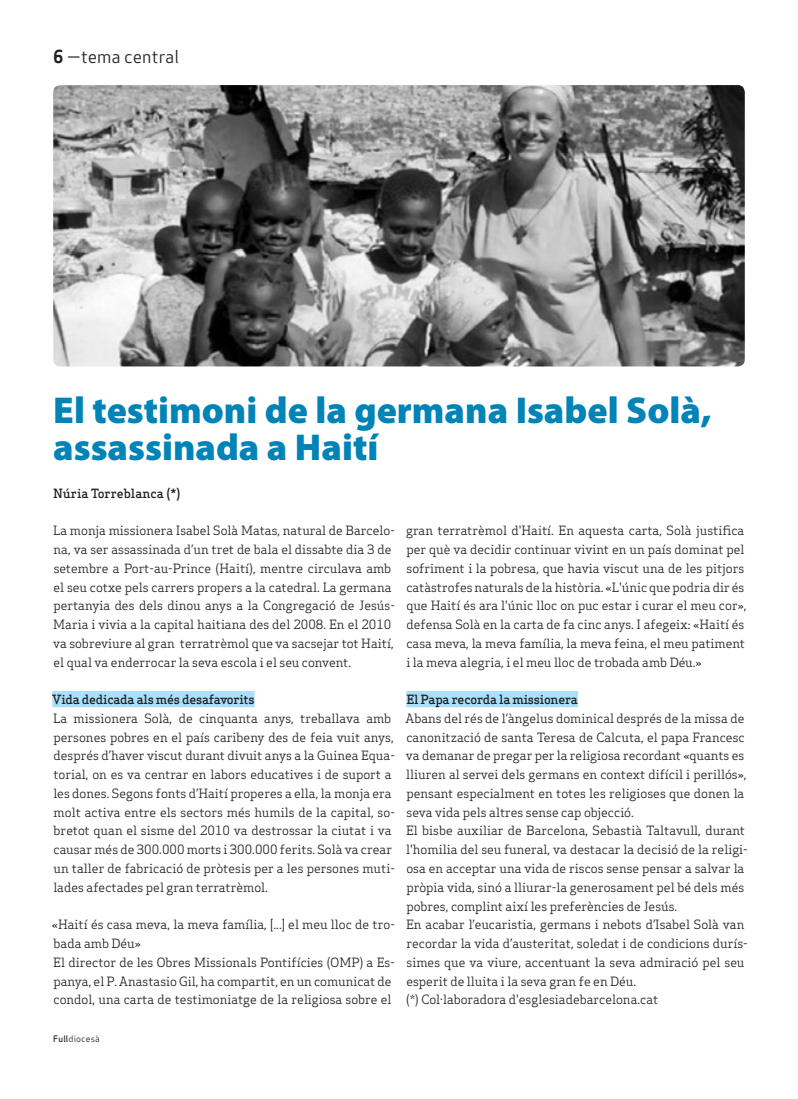
<style>
.page{position:relative;width:798px;height:1099px;background:#fff}
.page>*{position:absolute;margin:0;border:0;box-sizing:border-box;transform-origin:0 0}
.Titulars{font:900 37.5px/37.5px "Myriad Pro";color:#0083b6}
.Capçalera{font:17.5px "Apex Sans Book T";color:#231f20}
.Text_General{font:12.5px/18.8px "Apex Serif";color:#231f20}
.Text_General-2{font:500 12.5px "Apex Serif";letter-spacing:-.02em;color:#231f20}
.Autors{font:500 12.5px "Apex Serif";color:#231f20}
.Data_Peu{font:8.75px "Apex Sans Book T";letter-spacing:.02em;color:#231f20}
.s1{font-family:"Apex Sans Bold T"}
.s2{font-family:"Apex Sans Medium T"}
</style>
<div class="page">
<div style="left:52px;top:691px;width:202px;height:16px;background:#aae0f9"></div>
<div style="left:406px;top:691px;width:171px;height:16px;background:#aae0f9"></div>
<img style="left:53px;top:85px;width:691px;height:281px">
<p class="Capçalera" style="left:53px;top:46px;width:127px"><span class="s1">6</span> —tema central</p>
<p class="Titulars" style="left:53px;top:390px;width:659px">El testimoni de la germana Isabel Solà, assassinada a Haití</p>
<p class="Autors" style="left:53px;top:485px;width:129px">Núria Torreblanca (*)</p>
<p class="Text_General" style="left:53px;top:521px;width:343px">La monja missionera Isabel Solà Matas, natural de Barcelo&shy;na, va ser assassinada d’un tret de bala el dissabte dia 3 de setembre a Port-au-Prince (Haití), mentre circulava amb el seu cotxe pels carrers propers a la catedral. La germana pertanyia des dels dinou anys a la Congregació de Jesús-Maria i vivia a la capital haitiana des del 2008. En el 2010 va sobreviure al gran terratrèmol que va sacsejar tot Haití, el qual va enderrocar la seva escola i el seu convent.</p>
<p class="Text_General-2" style="left:52px;top:691px;width:204px">Vida dedicada als més desafavorits</p>
<p class="Text_General" style="left:53px;top:708px;width:343px">La missionera Solà, de cinquanta anys, treballava amb persones pobres en el país caribeny des de feia vuit anys, després d’haver viscut durant divuit anys a la Guinea Equa&shy;torial, on es va centrar en labors educatives i de suport a les dones. Segons fonts d’Haití properes a ella, la monja era molt activa entre els sectors més humils de la capital, so&shy;bretot quan el sisme del 2010 va destrossar la ciutat i va causar més de 300.000 morts i 300.000 ferits. Solà va crear un taller de fabricació de pròtesis per a les persones muti&shy;lades afectades pel gran terratrèmol.</p>
<p class="Text_General" style="left:52px;top:915px;width:344px">«Haití és casa meva, la meva família, [...] el meu lloc de tro&shy;bada amb Déu»</p>
<p class="Text_General" style="left:53px;top:952px;width:343px">El director de les Obres Missionals Pontifícies (OMP) a Es&shy;panya, el P. Anastasio Gil, ha compartit, en un comunicat de condol, una carta de testimoniatge de la religiosa sobre el</p>
<p class="Data_Peu" style="left:53px;top:1032px;width:48px"><span class="s2">Full</span>diocesà</p>
<p class="Text_General" style="left:406px;top:521px;width:342px">gran terratrèmol d'Haití. En aquesta carta, Solà justifica per què va decidir continuar vivint en un país dominat pel sofriment i la pobresa, que havia viscut una de les pitjors catàstrofes naturals de la història. «L'únic que podria dir és que Haití és ara l'únic lloc on puc estar i curar el meu cor», defensa Solà en la carta de fa cinc anys. I afegeix: «Haití és casa meva, la meva família, la meva feina, el meu patiment i la meva alegria, i el meu lloc de trobada amb Déu.»</p>
<p class="Text_General-2" style="left:406px;top:691px;width:173px">El Papa recorda la missionera</p>
<p class="Text_General" style="left:405px;top:708px;width:342px">Abans del rés de l’àngelus dominical després de la missa de canonització de santa Teresa de Calcuta, el papa Francesc va demanar de pregar per la religiosa recordant «quants es lliuren al servei dels germans en context difícil i perillós», pensant especialment en totes les religioses que donen la seva vida pels altres sense cap objecció.</p>
<p class="Text_General" style="left:406px;top:821px;width:343px">El bisbe auxiliar de Barcelona, Sebastià Taltavull, durant l'homilia del seu funeral, va destacar la decisió de la religi&shy;osa en acceptar una vida de riscos sense pensar a salvar la pròpia vida, sinó a lliurar-la generosament pel bé dels més pobres, complint així les preferències de Jesús.</p>
<p class="Text_General" style="left:406px;top:915px;width:343px">En acabar l’eucaristia, germans i nebots d’Isabel Solà van recordar la vida d’austeritat, soledat i de condicions durís&shy;simes que va viure, accentuant la seva admiració pel seu esperit de lluita i la seva gran fe en Déu.</p>
<p class="Text_General" style="left:406px;top:990px;width:253px">(*) Col·laboradora d'esglesiadebarcelona.cat</p>
</div>
